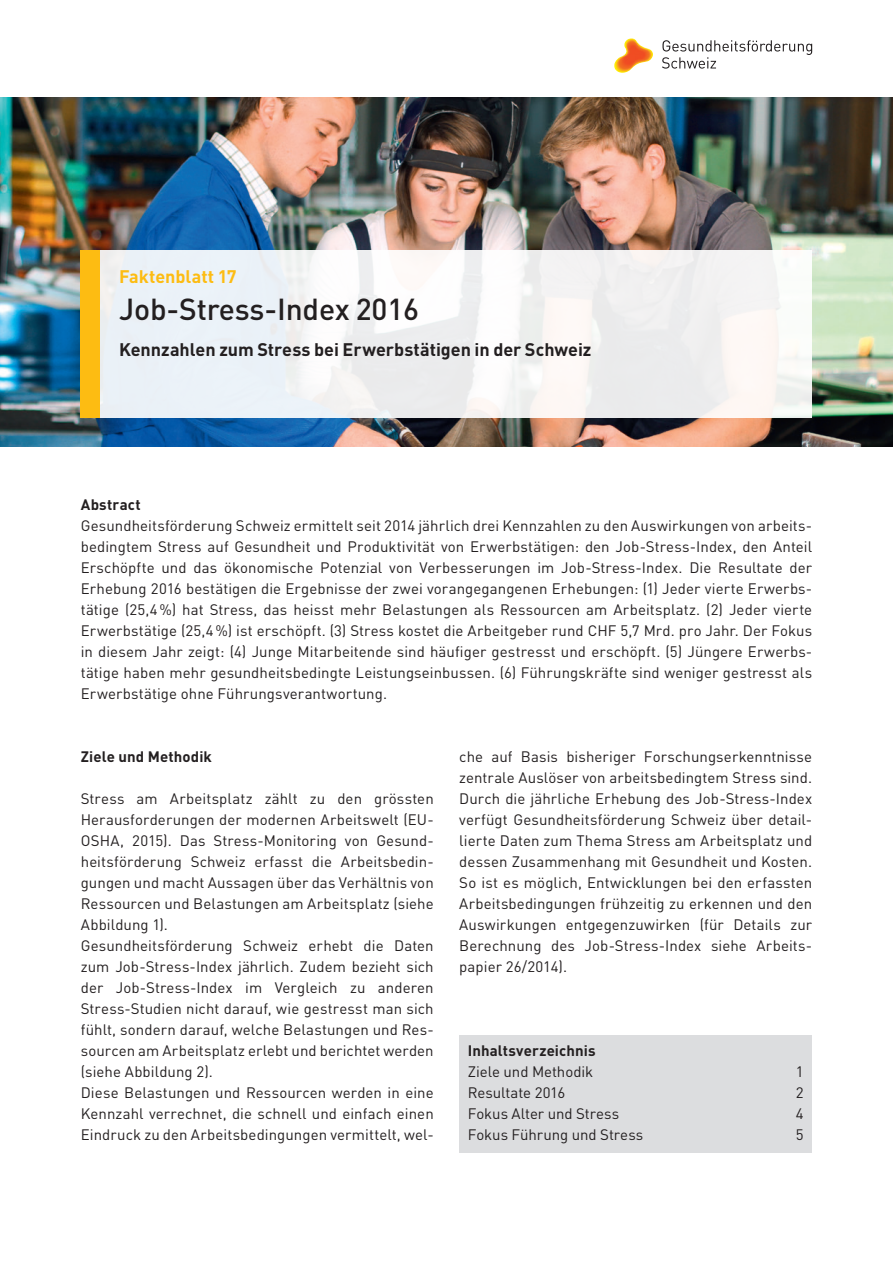
<style>
.page{position:relative;width:893px;height:1263px;background:#fff}
.page>*{position:absolute;margin:0;border:0;box-sizing:border-box;transform-origin:0 0}
.t1{font:500 30px "DINOT";letter-spacing:-.005em;color:#231f20}
.t2{font:700 18px "DINOT";color:#231f20}
.t3{font:700 18px "DINOT";color:#fdbc12}
.t4{font:15px/21px "DINOT";letter-spacing:.005em;color:#231f20}
.t5{font:700 15px "DINOT";letter-spacing:.01em;color:#231f20}
</style>
<div class="page">
<div style="left:459px;top:1035px;width:353px;height:118px;background:#dcdddf"></div>
<img style="left:0;top:98px;width:893px;height:349px">
<div style="left:81px;top:250px;width:731px;height:168px;background:linear-gradient(to right,#ecf2f8,#f7f4f1)"></div>
<div style="left:81px;top:250px;width:19px;height:168px;background:#fdbc12"></div>
<svg style="left:662px;top:40px;width:150px;height:29px"></svg>
<img style="left:614px;top:38px;width:39px;height:35px">
<p class="t3" style="left:119px;top:264px;width:119px">Faktenblatt 17</p>
<h1 class="t1" style="left:119px;top:289px;width:302px">Job-Stress-Index 2016</h1>
<p class="t2" style="left:119px;top:338px;width:474px">Kennzahlen zum Stress bei Erwerbstätigen in der Schweiz</p>
<p class="t5" style="left:81px;top:494px;width:62px">Abstract</p>
<p class="t4" style="left:81px;top:514px;width:733px">Gesundheitsförderung Schweiz ermittelt seit 2014 jährlich drei Kennzahlen zu den Auswirkungen von arbeits&shy;bedingtem Stress auf Gesundheit und Produktivität von Erwerbstätigen: den Job-Stress-Index, den Anteil Erschöpfte und das ökonomische Potenzial von Verbesserungen im Job-Stress-Index. Die Resultate der Erhebung 2016 bestätigen die Ergebnisse der zwei vorangegangenen Erhebungen: (1) Jeder vierte Erwerbs&shy;tätige (25,4%) hat Stress, das heisst mehr Belastungen als Ressourcen am Arbeitsplatz. (2) Jeder vierte Erwerbstätige (25,4%) ist erschöpft. (3) Stress kostet die Arbeitgeber rund CHF 5,7 Mrd. pro Jahr. Der Fokus in diesem Jahr zeigt: (4) Junge Mitarbeitende sind häufiger gestresst und erschöpft. (5) Jüngere Erwerbs&shy;tätige haben mehr gesundheitsbedingte Leistungseinbussen. (6) Führungskräfte sind weniger gestresst als Erwerbstätige ohne Führungsverantwortung.</p>
<p class="t5" style="left:81px;top:746px;width:133px">Ziele und Methodik</p>
<p class="t4" style="left:81px;top:787px;width:354px">Stress am Arbeitsplatz zählt zu den grössten Herausforderungen der modernen Arbeitswelt (EU-OSHA, 2015). Das Stress-Monitoring von Gesund&shy;heitsförderung Schweiz erfasst die Arbeitsbedin&shy;gungen und macht Aussagen über das Verhältnis von Ressourcen und Belastungen am Arbeitsplatz (siehe Abbildung 1).<br>Gesundheitsförderung Schweiz erhebt die Daten zum Job-Stress-Index jährlich. Zudem bezieht sich der Job-Stress-Index im Vergleich zu anderen Stress-Studien nicht darauf, wie gestresst man sich fühlt, sondern darauf, welche Belastungen und Res&shy;sourcen am Arbeitsplatz erlebt und berichtet werden (siehe Abbildung 2).<br>Diese Belastungen und Ressourcen werden in eine Kennzahl verrechnet, die schnell und einfach einen Eindruck zu den Arbeitsbedingungen vermittelt, wel-</p>
<p class="t4" style="left:459px;top:745px;width:354px">che auf Basis bisheriger Forschungserkenntnisse zentrale Auslöser von arbeitsbedingtem Stress sind.<br>Durch die jährliche Erhebung des Job-Stress-Index verfügt Gesundheitsförderung Schweiz über detail&shy;lierte Daten zum Thema Stress am Arbeitsplatz und dessen Zusammenhang mit Gesundheit und Kosten.<br>So ist es möglich, Entwicklungen bei den erfassten Arbeitsbedingungen frühzeitig zu erkennen und den Auswirkungen entgegenzuwirken (für Details zur Berechnung des Job-Stress-Index siehe Arbeits&shy;papier 26/2014).</p>
<p class="t5" style="left:468px;top:1040px;width:129px">Inhaltsverzeichnis</p>
<p class="t4" style="left:468px;top:1060px;width:127px">Ziele und Methodik</p>
<p class="t4" style="left:796px;top:1060px;width:9px">1</p>
<p class="t4" style="left:468px;top:1081px;width:99px">Resultate 2016</p>
<p class="t4" style="left:796px;top:1081px;width:9px">2</p>
<p class="t4" style="left:468px;top:1102px;width:153px">Fokus Alter und Stress</p>
<p class="t4" style="left:796px;top:1102px;width:9px">4</p>
<p class="t4" style="left:468px;top:1123px;width:177px">Fokus Führung und Stress</p>
<p class="t4" style="left:796px;top:1123px;width:9px">5</p>
</div>
